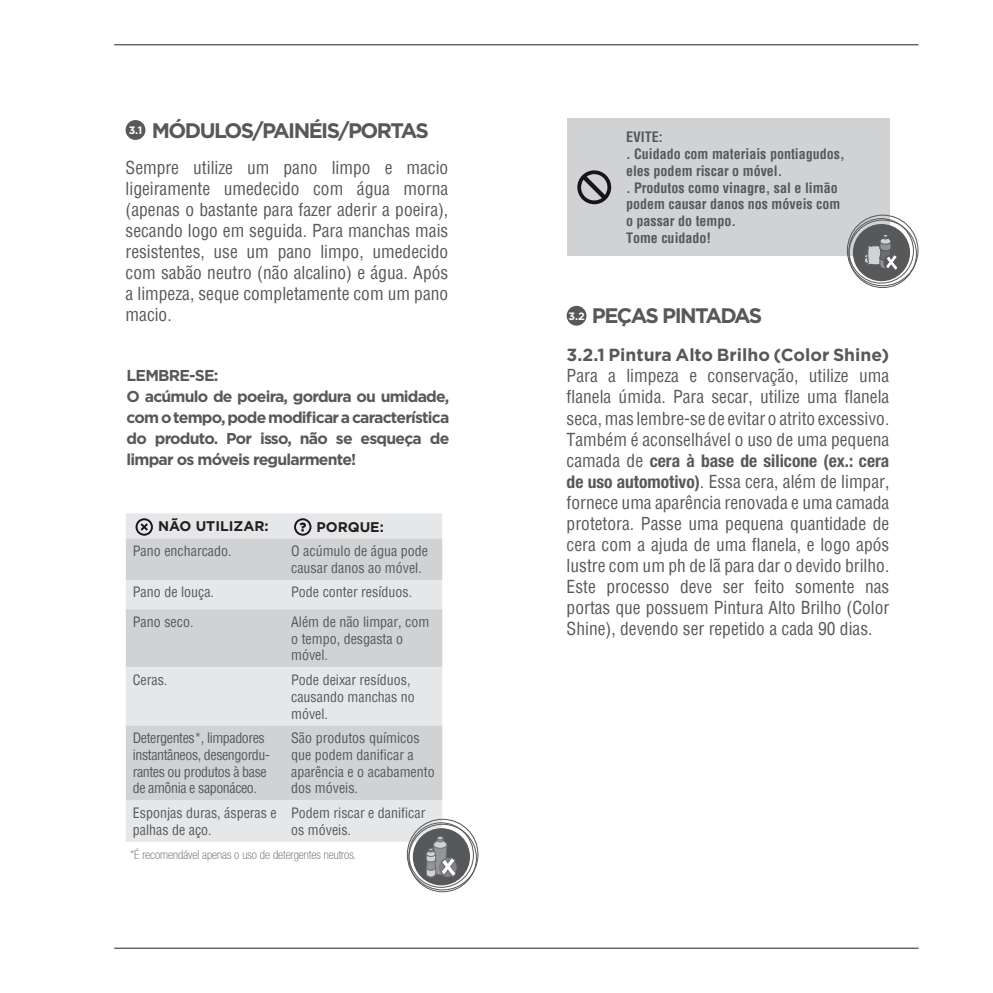
<style>
.page{position:relative;width:993px;height:993px;background:#fff}
.page>*{position:absolute;margin:0;border:0;box-sizing:border-box;transform-origin:0 0}
.t1{font:700 21px "Gotham";letter-spacing:-.075em;color:#57585a}
.t2{font:condensed 17.5px/21px "Helvetica";color:#57585a;text-align:justify}
.t3{font:700 condensed 17.5px "Helvetica Neue";color:#57585a}
.t4{font:700 17.5px "Gotham";color:#57585a}
.t5{font:700 15.75px/21px "Gotham";letter-spacing:-.05em;color:#57585a}
.t6{font:condensed 14px/16.8px "Helvetica";color:#57585a}
.t7{font:700 condensed 14px/16.8px "Helvetica";color:#57585a}
.t8{font:condensed 14px/16.8px "Helvetica";letter-spacing:-.03em;color:#57585a}
.t9{font:700 14px "Gotham";color:#231f20}
.t10{font:100 condensed 12.25px "Helvetica Neue LT";color:#57585a}
.s1{font-family:"Helvetica";font-weight:400}
.s2{font-family:"Helvetica Neue";font-weight:700}
</style>
<div class="page">
<div style="left:125px;top:120px;width:20px;height:20px;background:#57585a;border-radius:50%"></div>
<div style="left:412px;top:827px;width:58px;height:58px;background:#57585a;border-radius:50%"></div>
<svg style="left:126px;top:513px;width:330px;height:364px;background:#dcdddf"></svg>
<hr style="left:114px;top:947px;width:804px;height:1px;background:#231f20">
<hr style="left:114px;top:44px;width:804px;height:1px;background:#231f20">
<div style="left:566px;top:118px;width:323px;height:138px;background:#d1d2d4"></div>
<svg style="left:577px;top:170px;width:34px;height:34px"></svg>
<div style="left:852px;top:224px;width:57px;height:57px;background:#57585a;border-radius:50%"></div>
<div style="left:848px;top:218px;width:65px;height:65px;border:1px solid #57585a;border-radius:50%"></div>
<div style="left:848px;top:220px;width:68px;height:68px;border:1px solid #57585a;border-radius:50%"></div>
<div style="left:846px;top:214px;width:72px;height:72px;border:1px solid #57585a;border-radius:50%"></div>
<svg style="left:865px;top:235px;width:32px;height:35px"></svg>
<div style="left:566px;top:306px;width:20px;height:19px;background:#57585a;border-radius:50%"></div>
<p class="t1" style="left:129px;top:116px;width:302px"><sup>3.1</sup> MÓDULOS/PAINÉIS/PORTAS</p>
<p class="t2" style="left:125px;top:157px;width:324px">Sempre utilize um pano limpo e macio ligeiramente umedecido com água morna (apenas o bastante para fazer aderir a poeira), secando logo em seguida. Para manchas mais resistentes, use um pano limpo, umedecido com sabão neutro (não alcalino) e água. Após a limpeza, seque completamente com um pano macio.</p>
<p class="t5" style="left:127px;top:364px;width:324px">LEMBRE-SE:<br>O acúmulo de poeira, gordura ou umidade, com o tempo, pode modificar a característica do produto. Por isso, não se esqueça de limpar os móveis regularmente!</p>
<p class="t9" style="left:158px;top:516px;width:112px">NÃO UTILIZAR:</p>
<p class="t9" style="left:316px;top:517px;width:69px">PORQUE:</p>
<p class="t6" style="left:133px;top:542px;width:100px">Pano encharcado.</p>
<p class="t6" style="left:291px;top:542px;width:138px">O acúmulo de água pode causar danos ao móvel.</p>
<p class="t6" style="left:133px;top:583px;width:83px">Pano de louça.</p>
<p class="t6" style="left:291px;top:583px;width:122px">Pode conter resíduos.</p>
<p class="t6" style="left:133px;top:612px;width:62px">Pano seco.</p>
<p class="t6" style="left:291px;top:612px;width:140px">Além de não limpar, com o tempo, desgasta o móvel.</p>
<p class="t6" style="left:133px;top:671px;width:36px">Ceras.</p>
<p class="t6" style="left:291px;top:671px;width:125px">Pode deixar resíduos, causando manchas no móvel.</p>
<p class="t8" style="left:133px;top:729px;width:138px">Detergentes*, limpadores instantâneos, desengordu&shy;rantes ou produtos à base de amônia e saponáceo.</p>
<p class="t6" style="left:291px;top:729px;width:145px">São produtos químicos que podem danificar a aparência e o acabamento dos móveis.</p>
<p class="t6" style="left:133px;top:804px;width:145px">Esponjas duras, ásperas e palhas de aço.</p>
<p class="t6" style="left:291px;top:804px;width:136px">Podem riscar e danificar os móveis.</p>
<p class="t10" style="left:130px;top:847px;width:227px">*É recomendável apenas o uso de detergentes neutros.</p>
<p class="t7" style="left:625px;top:128px;width:220px">EVITE:<br>. Cuidado com materiais pontiagudos, eles podem riscar o móvel.<br>. Produtos como vinagre, sal e limão podem causar danos nos móveis com o passar do tempo.<br>Tome cuidado!</p>
<p class="t1" style="left:568px;top:302px;width:195px"><sup>3.2</sup> PEÇAS PINTADAS</p>
<p class="t4" style="left:566px;top:343px;width:324px">3.2.1 Pintura Alto Brilho (Color Shine)</p>
<p class="t2" style="left:566px;top:365px;width:324px">Para a limpeza e conservação, utilize uma flanela úmida. Para secar, utilize uma flanela seca, mas lembre-se de evitar o atrito excessivo.<br>Também é aconselhável o uso de uma pequena</p>
<p class="t3" style="left:566px;top:445px;width:324px"><span class="s1">camada de</span> cera à base de silicone (ex.: cera</p>
<p class="t2" style="left:566px;top:470px;width:324px"><span class="s2">de uso automotivo)</span>. Essa cera, além de limpar, fornece uma aparência renovada e uma camada protetora. Passe uma pequena quantidade de cera com a ajuda de uma flanela, e logo após lustre com um ph de lã para dar o devido brilho.<br>Este processo deve ser feito somente nas portas que possuem Pintura Alto Brilho (Color Shine), devendo ser repetido a cada 90 dias.</p>
</div>
